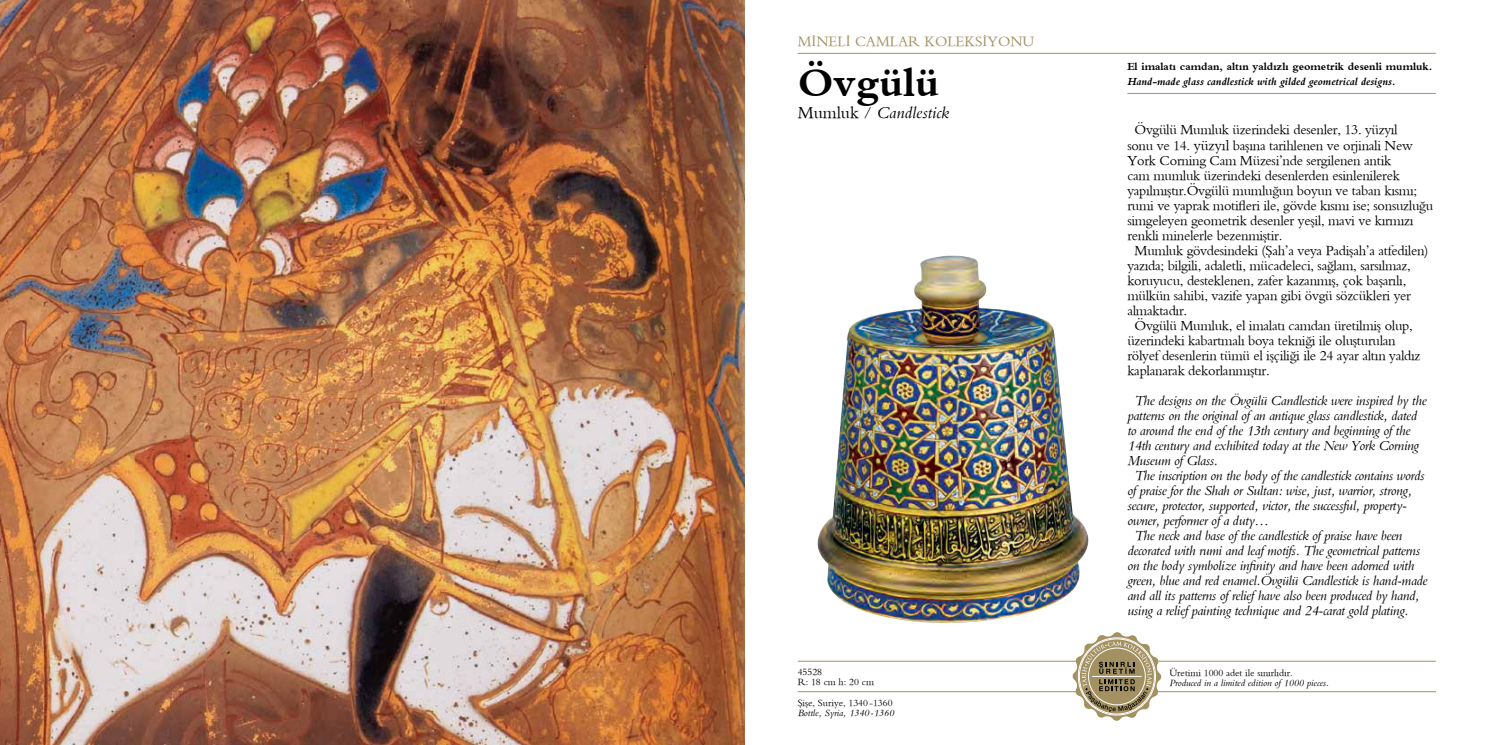
<style>
.page{position:relative;width:1489px;height:745px;background:#fff}
.page>*{position:absolute;margin:0;border:0;box-sizing:border-box;transform-origin:0 0}
.t1{font:700 42.5px "Bembo";color:#000}
.t2{font:italic 17.5px "Bembo";color:#000}
.t3{font:15px "Bembo";color:#a39161}
.t4{font:italic 14.38px "Bembo";letter-spacing:-.02em;color:#000}
.t5{font:14.38px "Bembo";letter-spacing:-.02em;color:#000}
.t6{font:italic 700 11.25px "Bembo";color:#000}
.t7{font:700 11.25px "Bembo";color:#000}
.t8{font:10px/10px "Bembo";color:#000}
.t9{font:italic 10px "Bembo";color:#000}
.s1{font-style:normal}
.s2{font-size:15px}
</style>
<div class="page">
<img style="left:0;top:0;width:744px;height:744px">
<img style="left:817px;top:255px;width:272px;height:368px">
<hr style="left:1127px;top:93px;width:308px;height:1px;background:#a39161">
<hr style="left:797px;top:53px;width:638px;height:1px;background:#a39161">
<hr style="left:797px;top:660px;width:638px;height:1px;background:#a39161">
<hr style="left:797px;top:691px;width:638px;height:1px;background:#a39161">
<svg style="left:1071px;top:632px;width:90px;height:89px"></svg>
<p class="t3" style="left:797px;top:32px;width:238px">MİNELİ CAMLAR KOLEKSİYONU</p>
<h1 class="t1" style="left:797px;top:57px;width:143px">Övgülü</h1>
<p class="t2" style="left:797px;top:102px;width:153px"><span class="s1">Mumluk /</span> Candlestick</p>
<p class="t8" style="left:797px;top:666px;width:78px">45528<br>R: 18 cm h: 20 cm</p>
<p class="t8" style="left:797px;top:696px;width:96px">Şişe, Suriye, 1340-1360</p>
<p class="t9" style="left:797px;top:706px;width:98px">Bottle, Syria, 1340-1360</p>
<p class="t7" style="left:1127px;top:59px;width:306px">El imalatı camdan, altın yaldızlı geometrik desenli mumluk.</p>
<p class="t6" style="left:1127px;top:74px;width:270px">Hand-made glass candlestick with gilded geometrical designs.</p>
<p class="t5" style="left:1134px;top:120px;width:265px">Övgülü Mumluk üzerindeki desenler, 13. yüzyıl</p>
<p class="t5" style="left:1127px;top:137px;width:287px">sonu ve 14. <span class="s2">yüzyıl</span> başına tarihlenen ve orjinali New</p>
<p class="t5" style="left:1127px;top:152px;width:265px">York Corning Cam Müzesi’nde sergilenen antik</p>
<p class="t5" style="left:1127px;top:167px;width:274px">cam mumluk üzerindeki desenlerden esinlenilerek</p>
<p class="t5" style="left:1127px;top:182px;width:291px">yapılmıştır.Övgülü mumluğun boyun ve taban kısmı;</p>
<p class="t5" style="left:1127px;top:197px;width:307px">rumi ve yaprak motifleri ile, gövde kısmı ise; sonsuzluğu</p>
<p class="t5" style="left:1127px;top:212px;width:287px">simgeleyen geometrik desenler yeşil, mavi ve kırmızı</p>
<p class="t5" style="left:1127px;top:227px;width:157px">renkli minelerle bezenmiştir.</p>
<p class="t5" style="left:1134px;top:242px;width:295px">Mumluk gövdesindeki (Şah’a veya Padişah’a atfedilen)</p>
<p class="t5" style="left:1127px;top:257px;width:285px">yazıda; bilgili, adaletli, mücadeleci, sağlam, sarsılmaz,</p>
<p class="t5" style="left:1127px;top:272px;width:280px">koruyucu, desteklenen, zafer kazanmış, çok başarılı,</p>
<p class="t5" style="left:1127px;top:287px;width:285px">mülkün sahibi, vazife yapan gibi övgü sözcükleri yer</p>
<p class="t5" style="left:1127px;top:302px;width:61px">almaktadır.</p>
<p class="t5" style="left:1134px;top:317px;width:280px">Övgülü Mumluk, el imalatı camdan üretilmiş olup,</p>
<p class="t5" style="left:1127px;top:332px;width:270px">üzerindeki kabartmalı boya tekniği ile oluşturulan</p>
<p class="t5" style="left:1127px;top:347px;width:294px">rölyef desenlerin tümü el işçiliği ile 24 ayar altın yaldız</p>
<p class="t5" style="left:1127px;top:362px;width:144px">kaplanarak dekorlanmıştır.</p>
<p class="t4" style="left:1134px;top:392px;width:294px">The designs on the Övgülü Candlestick were inspired by the</p>
<p class="t4" style="left:1127px;top:407px;width:291px">patterns on the original of an antique glass candlestick, dated</p>
<p class="t4" style="left:1127px;top:422px;width:284px">to around the end of the 13th century and beginning of the</p>
<p class="t4" style="left:1127px;top:437px;width:293px">14th century and exhibited today at the New York Corning</p>
<p class="t4" style="left:1127px;top:452px;width:92px">Museum of Glass.</p>
<p class="t4" style="left:1134px;top:467px;width:291px">The inscription on the body of the candlestick contains words</p>
<p class="t4" style="left:1127px;top:482px;width:286px">of praise for the Shah or Sultan: wise, just, warrior, strong,</p>
<p class="t4" style="left:1127px;top:497px;width:281px">secure, protector, supported, victor, the successful, property-</p>
<p class="t4" style="left:1127px;top:512px;width:143px">owner, performer of a duty…</p>
<p class="t4" style="left:1134px;top:527px;width:269px">The neck and base of the candlestick of praise have been</p>
<p class="t4" style="left:1127px;top:542px;width:294px">decorated with rumi and leaf motifs. The geometrical patterns</p>
<p class="t4" style="left:1127px;top:557px;width:288px">on the body symbolize infinity and have been adorned with</p>
<p class="t4" style="left:1127px;top:572px;width:302px">green, blue and red enamel.Övgülü Candlestick is hand-made</p>
<p class="t4" style="left:1127px;top:587px;width:293px">and all its patterns of relief have also been produced by hand,</p>
<p class="t4" style="left:1127px;top:602px;width:283px">using a relief painting technique and 24-carat gold plating.</p>
<p class="t8" style="left:1169px;top:666px;width:125px">Üretimi 1000 adet ile sınırlıdır.</p>
<p class="t9" style="left:1169px;top:676px;width:161px">Produced in a limited edition of 1000 pieces.</p>
</div>
